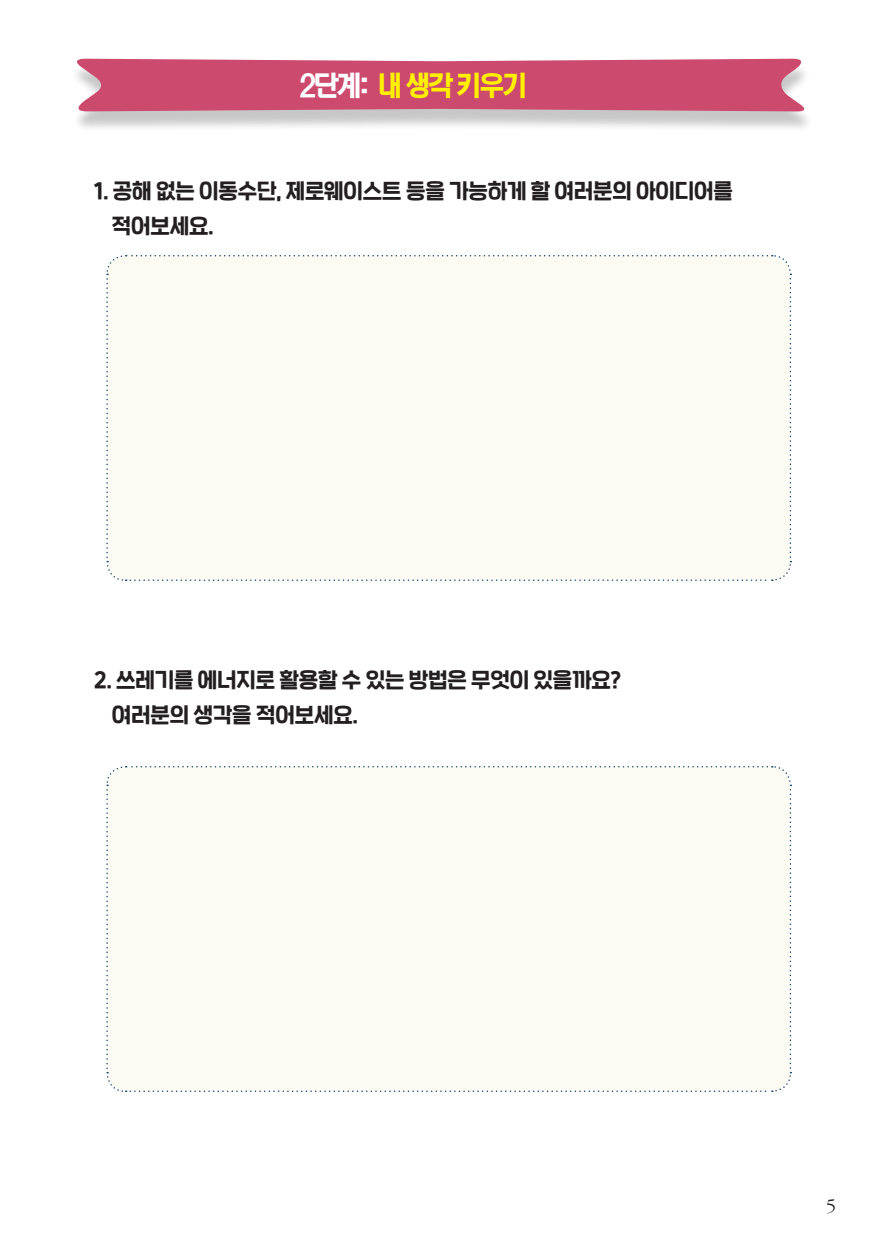
<style>
.page{position:relative;width:872px;height:1242px;background:#fff}
.page>*{position:absolute;margin:0;border:0;box-sizing:border-box;transform-origin:0 0}
.단락_스타일_2{font:28.65px "San Ds M";letter-spacing:-.05em;color:#fff101}
.단락_스타일_2-2{font:21px "SD Nemony a Basic";color:#231f20}
.t1{font:20.55px "Sand Sm";color:#231f20}
.s1{color:#fff}
</style>
<div class="page">
<div style="left:71px;top:63px;width:742px;height:69px;background:#231f20;opacity:.25"></div>
<svg style="left:71px;top:59px;width:739px;height:52px;background:#ce5778"></svg>
<div style="left:106px;top:255px;width:686px;height:326px;background:#fcfbf3"></div>
<div style="left:106px;top:766px;width:686px;height:326px;background:#fcfbf3"></div>
<p class="단락_스타일_2" style="left:299px;top:71px;width:229px"><span class="s1">2단계:</span> 내 생각 키우기</p>
<p class="단락_스타일_2-2" style="left:94px;top:180px;width:640px">1. 공해 없는 이동수단, 제로웨이스트 등을 가능하게 할 여러분의 아이디어를</p>
<p class="단락_스타일_2-2" style="left:112px;top:215px;width:103px">적어보세요.</p>
<p class="단락_스타일_2-2" style="left:94px;top:669px;width:528px">2. 쓰레기를 에너지로 활용할 수 있는 방법은 무엇이 있을까요?</p>
<p class="단락_스타일_2-2" style="left:112px;top:704px;width:247px">여러분의 생각을 적어보세요.</p>
<p class="t1" style="left:826px;top:1196px;width:11px">5</p>
</div>
